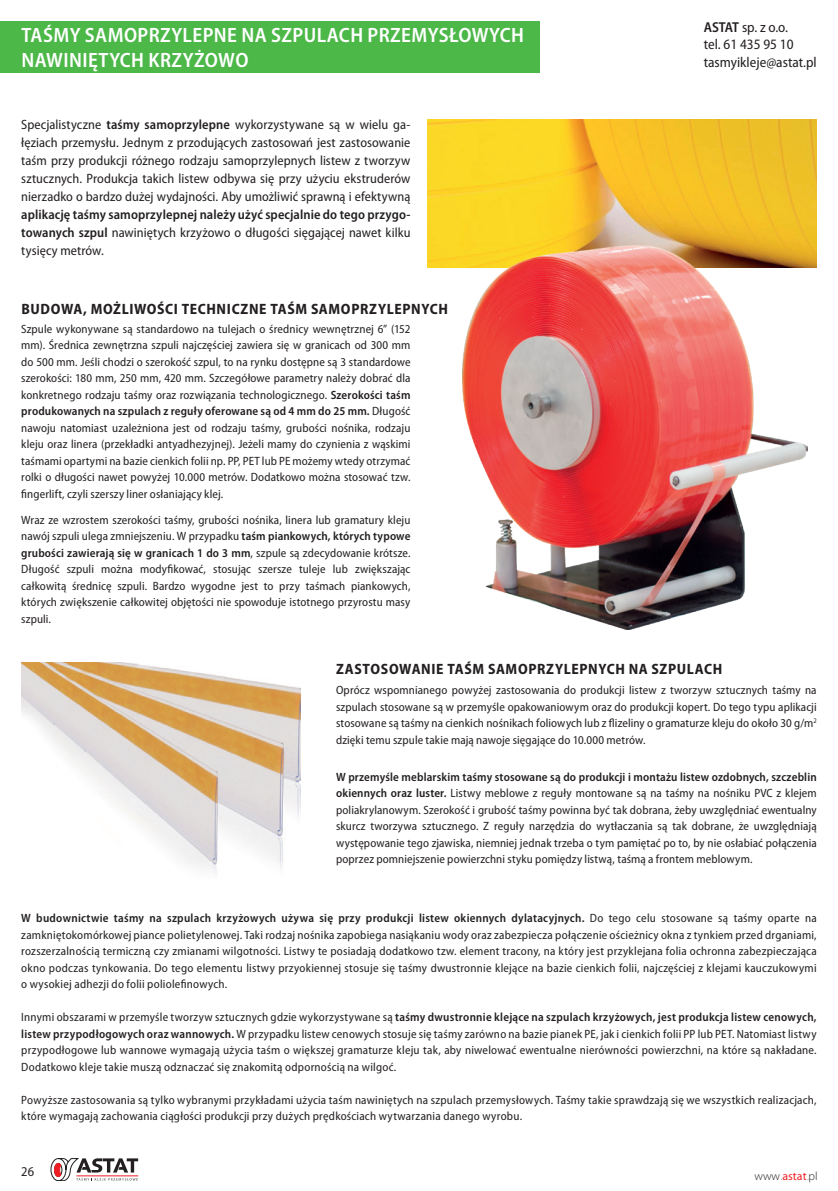
<style>
.page{position:relative;width:838px;height:1191px;background:#fff}
.page>*{position:absolute;margin:0;border:0;box-sizing:border-box;transform-origin:0 0}
.t1{font:600 semi-condensed 20.85px/24.9px "Myriad Pro";letter-spacing:.02em;color:#fff}
.t2{font:700 semi-condensed 15px "Myriad Pro";letter-spacing:.04em;color:#231f20}
.t3{font:semi-condensed 14.4px/17.2px "Myriad Pro";color:#231f20}
.t4{font:semi-condensed 13.5px/18px "Myriad Pro";letter-spacing:.005em;color:#231f20;text-align:justify}
.t5{font:600 semi-condensed 13.5px/18px "Myriad Pro";letter-spacing:.01em;color:#231f20;text-align:justify}
.t6{font:semi-condensed 12px/16.5px "Myriad Pro";letter-spacing:.015em;color:#231f20;text-align:justify}
.t7{font:300 11.85px "Myriad Pro";color:#231f20}
.s1{font-weight:600}
.s2{font-weight:400}
.s3{font-weight:400;color:#ee1d23}
</style>
<div class="page">
<svg style="left:51px;top:1158px;width:87px;height:22px"></svg>
<img style="left:427px;top:119px;width:389px;height:148px">
<div style="left:0;top:21px;width:539px;height:51px;background:#4cb848"></div>
<img style="left:21px;top:662px;width:280px;height:211px">
<img style="left:462px;top:245px;width:345px;height:384px">
<h1 class="t1" style="left:21px;top:22px;width:504px">TAŚMY SAMOPRZYLEPNE NA SZPULACH PRZEMYSŁOWYCH<br>NAWINIĘTYCH KRZYŻOWO</h1>
<p class="t4" style="left:21px;top:116px;width:391px">Specjalistyczne <span class="s1">taśmy samoprzylepne</span> wykorzystywane są w wielu ga&shy;łęziach przemysłu. Jednym z przodujących zastosowań jest zastosowanie taśm przy produkcji różnego rodzaju samoprzylepnych listew z tworzyw sztucznych. Produkcja takich listew odbywa się przy użyciu ekstruderów nierzadko o bardzo dużej wydajności. Aby umożliwić sprawną i efektywną</p>
<p class="t5" style="left:21px;top:206px;width:391px">aplikację taśmy samoprzylepnej należy użyć specjalnie do tego przygo&shy;towanych szpul <span class="s2">nawiniętych krzyżowo o długości sięgającej nawet kilku tysięcy metrów.</span></p>
<p class="t2" style="left:21px;top:299px;width:428px">BUDOWA, MOŻLIWOŚCI TECHNICZNE TAŚM SAMOPRZYLEPNYCH</p>
<p class="t6" style="left:21px;top:320px;width:391px">Szpule wykonywane są standardowo na tulejach o średnicy wewnętrznej 6” (152 mm). Średnica zewnętrzna szpuli najczęściej zawiera się w granicach od 300 mm do 500 mm. Jeśli chodzi o szerokość szpul, to na rynku dostępne są 3 standardowe szerokości: 180 mm, 250 mm, 420 mm. Szczegółowe parametry należy dobrać dla konkretnego rodzaju taśmy oraz rozwiązania technologicznego. <span class="s1">Szerokości taśm produkowanych na szpulach z reguły oferowane są od 4 mm do 25 mm.</span> Długość nawoju natomiast uzależniona jest od rodzaju taśmy, grubości nośnika, rodzaju kleju oraz linera (przekładki antyadhezyjnej). Jeżeli mamy do czynienia z wąskimi taśmami opartymi na bazie cienkich folii np. PP, PET lub PE możemy wtedy otrzymać rolki o długości nawet powyżej 10.000 metrów. Dodatkowo można stosować tzw. fingerlift, czyli szerszy liner osłaniający klej.</p>
<p class="t6" style="left:21px;top:511px;width:391px">Wraz ze wzrostem szerokości taśmy, grubości nośnika, linera lub gramatury kleju nawój szpuli ulega zmniejszeniu. W przypadku <span class="s1">taśm piankowych, których typowe grubości zawierają się w granicach 1 do 3 mm</span>, szpule są zdecydowanie krótsze.<br>Długość szpuli można modyfikować, stosując szersze tuleje lub zwiększając całkowitą średnicę szpuli. Bardzo wygodne jest to przy taśmach piankowych, których zwiększenie całkowitej objętości nie spowoduje istotnego przyrostu masy szpuli.</p>
<p class="t3" style="left:703px;top:18px;width:114px"><span class="s1">ASTAT</span> sp. z o.o.<br>tel. 61 435 95 10 tasmyikleje@astat.pl</p>
<p class="t2" style="left:336px;top:659px;width:387px">ZASTOSOWANIE TAŚM SAMOPRZYLEPNYCH NA SZPULACH</p>
<p class="t6" style="left:336px;top:681px;width:482px">Oprócz wspomnianego powyżej zastosowania do produkcji listew z tworzyw sztucznych taśmy na szpulach stosowane są w przemyśle opakowaniowym oraz do produkcji kopert. Do tego typu aplikacji stosowane są taśmy na cienkich nośnikach foliowych lub z flizeliny o gramaturze kleju do około 30 g/m<sup>2 </sup>dzięki temu szpule takie mają nawoje sięgające do 10.000 metrów.</p>
<p class="t6" style="left:336px;top:768px;width:482px"><span class="s1">W przemyśle meblarskim taśmy stosowane są do produkcji i montażu listew ozdobnych, szczeblin okiennych oraz luster.</span> Listwy meblowe z reguły montowane są na taśmy na nośniku PVC z klejem poliakrylanowym. Szerokość i grubość taśmy powinna być tak dobrana, żeby uwzględniać ewentualny skurcz tworzywa sztucznego. Z reguły narzędzia do wytłaczania są tak dobrane, że uwzględniają występowanie tego zjawiska, niemniej jednak trzeba o tym pamiętać po to, by nie osłabiać połączenia poprzez pomniejszenie powierzchni styku pomiędzy listwą, taśmą a frontem meblowym.</p>
<p class="t6" style="left:21px;top:909px;width:797px"><span class="s1">W budownictwie taśmy na szpulach krzyżowych używa się przy produkcji listew okiennych dylatacyjnych.</span> Do tego celu stosowane są taśmy oparte na zamkniętokomórkowej piance polietylenowej. Taki rodzaj nośnika zapobiega nasiąkaniu wody oraz zabezpiecza połączenie ościeżnicy okna z tynkiem przed drganiami, rozszerzalnością termiczną czy zmianami wilgotności. Listwy te posiadają dodatkowo tzw. element tracony, na który jest przyklejana folia ochronna zabezpieczająca okno podczas tynkowania. Do tego elementu listwy przyokiennej stosuje się taśmy dwustronnie klejące na bazie cienkich folii, najczęściej z klejami kauczukowymi o wysokiej adhezji do folii poliolefinowych.</p>
<p class="t6" style="left:21px;top:1008px;width:797px">Innymi obszarami w przemyśle tworzyw sztucznych gdzie wykorzystywane są <span class="s1">taśmy dwustronnie klejące na szpulach krzyżowych, jest produkcja listew cenowych, listew przypodłogowych oraz wannowych.</span> W przypadku listew cenowych stosuje się taśmy zarówno na bazie pianek PE, jak i cienkich folii PP lub PET. Natomiast listwy przypodłogowe lub wannowe wymagają użycia taśm o większej gramaturze kleju tak, aby niwelować ewentualne nierówności powierzchni, na które są nakładane.<br>Dodatkowo kleje takie muszą odznaczać się znakomitą odpornością na wilgoć.</p>
<p class="t6" style="left:21px;top:1091px;width:797px">Powyższe zastosowania są tylko wybranymi przykładami użycia taśm nawiniętych na szpulach przemysłowych. Taśmy takie sprawdzają się we wszystkich realizacjach, które wymagają zachowania ciągłości produkcji przy dużych prędkościach wytwarzania danego wyrobu.</p>
<p class="t4" style="left:21px;top:1161px;width:14px">26</p>
<p class="t7" style="left:754px;top:1168px;width:65px">www <span class="s3">astat</span> pl</p>
</div>
